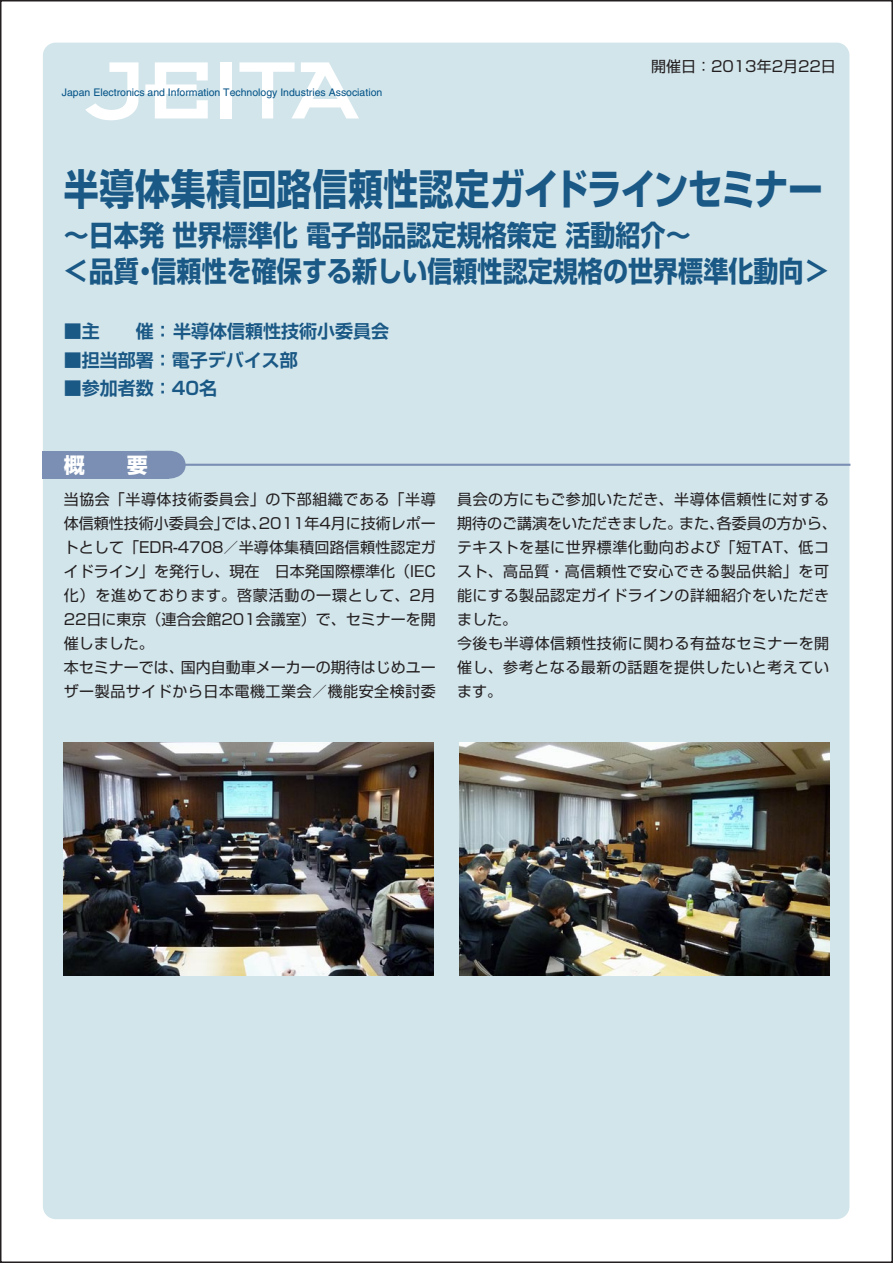
<style>
.page{position:relative;width:893px;height:1263px;background:#fff}
.page>*{position:absolute;margin:0;border:0;box-sizing:border-box;transform-origin:0 0}
.t1{font:700 42px "Shin Go Pro";letter-spacing:.01em;color:#1a5885;scale:.83 1}
.t2{font:700 28.5px "Shin Go Pro";color:#1a5885;scale:.88 1}
.t3{font:700 21px "Shin Go Pro";color:#fff}
.t4{font:700 18px "Shin Go Pro De";color:#1a5885}
.t5{font:15px/24px "Shin Go Pro";letter-spacing:.035em;color:#231f20}
.t6{font:15px/24px "Shin Go Pro";letter-spacing:.005em;color:#231f20}
.t7{font:15px "Shin Go Pro";color:#231f20}
.t8{font:10.5px "Helvetica";color:#005186}
</style>
<div class="page">
<div style="left:43px;top:43px;width:806px;height:1176px;background:#d2e5eb;border-radius:13px"></div>
<svg style="left:85px;top:62px;width:54px;height:59px"></svg>
<div style="left:220px;top:62px;width:12px;height:56px;background:#fff"></div>
<svg style="left:145px;top:62px;width:63px;height:56px"></svg>
<svg style="left:239px;top:62px;width:120px;height:56px"></svg>
<hr style="left:128px;top:464px;width:722px;height:2px;background:#7a8fb3">
<svg style="left:169px;top:451px;width:17px;height:28px"></svg>
<div style="left:43px;top:451px;width:126px;height:28px;background:#7a8fb3"></div>
<img style="left:64px;top:742px;width:370px;height:234px">
<img style="left:459px;top:742px;width:370px;height:233px">
<p class="t8" style="left:62px;top:86px;width:322px">Japan Electronics and Information Technology Industries Association</p>
<p class="t7" style="left:651px;top:54px;width:186px">開催日：2013年2月22日</p>
<p class="t1" style="left:64px;top:156px;width:916px">半導体集積回路信頼性認定ガイドラインセミナー</p>
<p class="t2" style="left:64px;top:212px;width:714px">～日本発世界標準化電子部品認定規格策定活動紹介~</p>
<p class="t2" style="left:64px;top:248px;width:871px">＜品質信頼性を確保する新しい信頼性認定規格の世界標準化動向&lt;</p>
<p class="t2" style="left:133px;top:248px;width:30px">・</p>
<p class="t4" style="left:64px;top:317px;width:327px">■主　　催：半導体信頼性技術小委員会</p>
<p class="t4" style="left:64px;top:345px;width:235px">■担当部署：電子デバイス部</p>
<p class="t4" style="left:64px;top:374px;width:155px">■参加者数：40名</p>
<p class="t3" style="left:64px;top:448px;width:85px">概　　要</p>
<p class="t5" style="left:64px;top:486px;width:374px;text-align:right">当協会「半導体技術委員会」の下部組織である「半導<br>2011年4月に技術レポー</p>
<p class="t6" style="left:64px;top:510px;width:374px">体信頼性技術小委員会」<br>トとして「EDR-4708／半導体集積回路信頼性認定ガイドライン」を発行し、現在　日本発国際標準化（IEC化）を進めております。啓蒙活動の一環として、2月<br>22日に東京（連合会館201会議室）で、セミナーを開催しました。</p>
<p class="t7" style="left:181px;top:655px;width:256px">国内自動車メーカーの期待はじめユー</p>
<p class="t5" style="left:221px;top:510px;width:46px">では、</p>
<p class="t5" style="left:64px;top:654px;width:374px">本セミナーでは、<br>ザー製品サイドから日本電機工業会／機能安全検討委</p>
<p class="t5" style="left:717px;top:486px;width:121px;text-indent:-260px">員会の方にもご参加いただき、半導体信頼性に対する各委員の方から、</p>
<p class="t5" style="left:457px;top:510px;width:374px">期待のご講演をいただきました。<br>テキストを基に世界標準化動向および「短TAT、低コスト、高品質・高信頼性で安心できる製品供給」を可能にする製品認定ガイドラインの詳細紹介をいただきました。</p>
<p class="t5" style="left:457px;top:630px;width:374px;text-align:justify">今後も半導体信頼性技術に関わる有益なセミナーを開催し、参考となる最新の話題を提供したいと考えています。</p>
<p class="t5" style="left:679px;top:510px;width:47px">また、</p>
</div>
